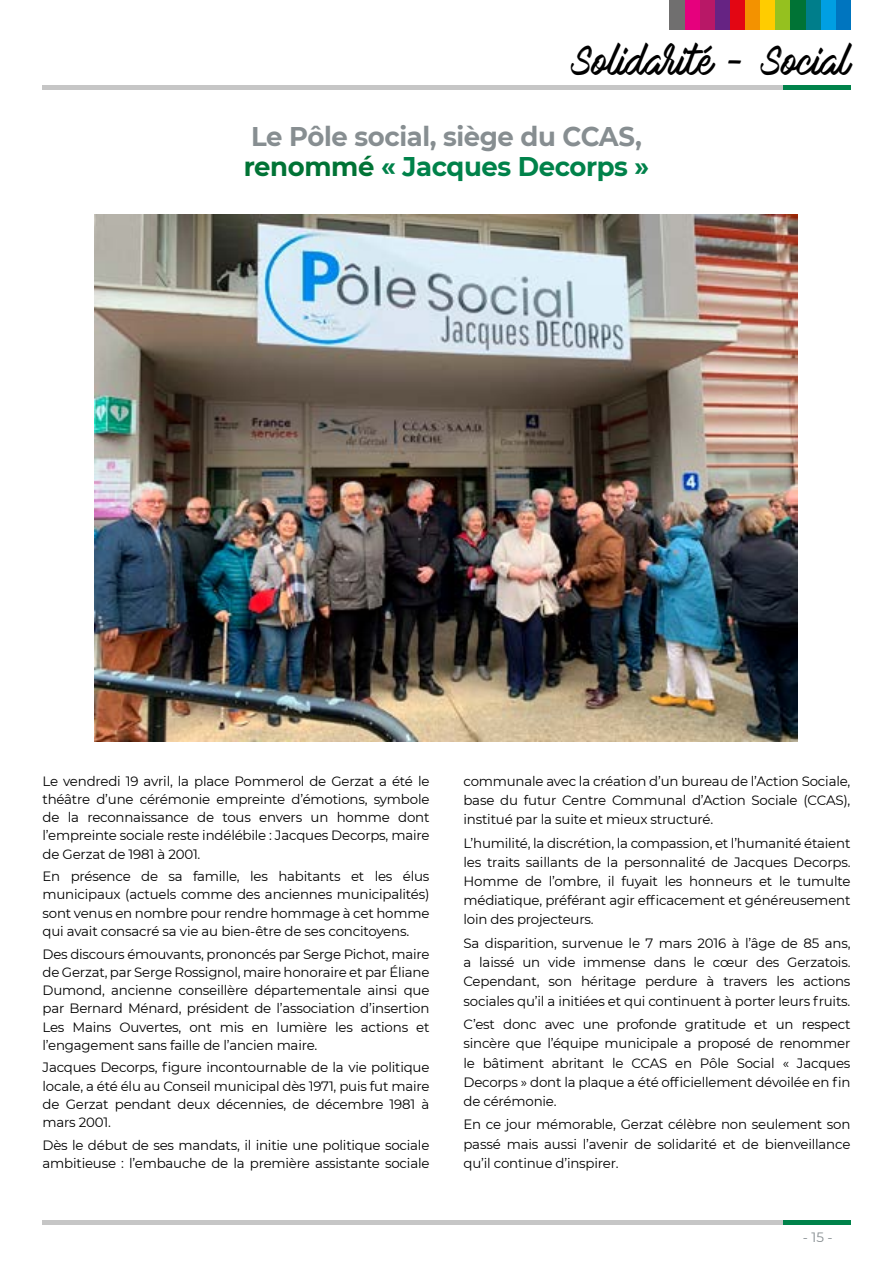
<style>
.page{position:relative;width:893px;height:1263px;background:#fff}
.page>*{position:absolute;margin:0;border:0;box-sizing:border-box;transform-origin:0 0}
.t1{font:36px "Mark My Words Clean";color:#000}
.t2{font:700 27px/30px "Montserrat";letter-spacing:-.015em;color:#878e91;scale:.96 1}
.t3{font:13.5px/18.3px "Montserrat";letter-spacing:-.015em;color:#000;text-align:justify}
.t4{font:13.5px "Montserrat";color:#878e91}
.s1{color:#007335}
.s2{color:#00824a}
</style>
<div class="page">
<hr style="left:783px;top:85px;width:67px;height:4px;background:#00824a">
<hr style="left:716px;top:85px;width:67px;height:4px;background:#c6c6c6">
<hr style="left:648px;top:85px;width:68px;height:4px;background:#c6c6c6">
<hr style="left:581px;top:85px;width:67px;height:4px;background:#c6c6c6">
<hr style="left:514px;top:85px;width:67px;height:4px;background:#c6c6c6">
<hr style="left:446px;top:85px;width:68px;height:4px;background:#c6c6c6">
<hr style="left:379px;top:85px;width:67px;height:4px;background:#c6c6c6">
<hr style="left:312px;top:85px;width:67px;height:4px;background:#c6c6c6">
<hr style="left:244px;top:85px;width:68px;height:4px;background:#c6c6c6">
<hr style="left:177px;top:85px;width:67px;height:4px;background:#c6c6c6">
<hr style="left:110px;top:85px;width:67px;height:4px;background:#c6c6c6">
<hr style="left:43px;top:85px;width:67px;height:4px;background:#c6c6c6">
<div style="left:783px;top:1220px;width:67px;height:5px;background:#00824a"></div>
<div style="left:716px;top:1220px;width:67px;height:5px;background:#c6c6c6"></div>
<div style="left:648px;top:1220px;width:68px;height:5px;background:#c6c6c6"></div>
<div style="left:581px;top:1220px;width:67px;height:5px;background:#c6c6c6"></div>
<div style="left:514px;top:1220px;width:67px;height:5px;background:#c6c6c6"></div>
<div style="left:446px;top:1220px;width:68px;height:5px;background:#c6c6c6"></div>
<div style="left:379px;top:1220px;width:67px;height:5px;background:#c6c6c6"></div>
<div style="left:312px;top:1220px;width:67px;height:5px;background:#c6c6c6"></div>
<div style="left:244px;top:1220px;width:68px;height:5px;background:#c6c6c6"></div>
<div style="left:177px;top:1220px;width:67px;height:5px;background:#c6c6c6"></div>
<div style="left:110px;top:1220px;width:67px;height:5px;background:#c6c6c6"></div>
<div style="left:43px;top:1220px;width:67px;height:5px;background:#c6c6c6"></div>
<div style="left:835px;top:0;width:15px;height:30px;background:#0075bf"></div>
<div style="left:820px;top:0;width:15px;height:30px;background:#009fe3"></div>
<div style="left:805px;top:0;width:15px;height:30px;background:#007e8b"></div>
<div style="left:790px;top:0;width:15px;height:30px;background:#007335"></div>
<div style="left:775px;top:0;width:15px;height:30px;background:#95c11f"></div>
<div style="left:760px;top:0;width:15px;height:30px;background:#fc0"></div>
<div style="left:745px;top:0;width:15px;height:30px;background:#f39200"></div>
<div style="left:729px;top:0;width:16px;height:30px;background:#e30613"></div>
<div style="left:714px;top:0;width:15px;height:30px;background:#662383"></div>
<div style="left:699px;top:0;width:15px;height:30px;background:#b81867"></div>
<div style="left:684px;top:0;width:15px;height:30px;background:#e6007d"></div>
<div style="left:669px;top:0;width:15px;height:30px;background:#706f6f"></div>
<img style="left:94px;top:215px;width:703px;height:527px">
<h1 class="t1" style="left:571px;top:41px;width:281px">Solidarité - Social</h1>
<h2 class="t2" style="left:244px;top:120px;width:424px">Le Pôle social, siège du CCAS, <span class="s1">renommé</span> <span class="s2">« Jacques Decorps »</span></h2>
<p class="t3" style="left:43px;top:771px;width:388px">Le vendredi 19 avril, la place Pommerol de Gerzat a été le théâtre d’une cérémonie empreinte d’émotions, symbole de la reconnaissance de tous envers un homme dont l’empreinte sociale reste indélébile : Jacques Decorps, maire de Gerzat de 1981 à 2001.</p>
<p class="t3" style="left:43px;top:867px;width:388px">En présence de sa famille, les habitants et les élus municipaux (actuels comme des anciennes municipalités) sont venus en nombre pour rendre hommage à cet homme qui avait consacré sa vie au bien-être de ses concitoyens.</p>
<p class="t3" style="left:43px;top:944px;width:388px">Des discours émouvants, prononcés par Serge Pichot, maire de Gerzat, par Serge Rossignol, maire honoraire et par Éliane Dumond, ancienne conseillère départementale ainsi que par Bernard Ménard, président de l’association d’insertion Les Mains Ouvertes, ont mis en lumière les actions et l’engagement sans faille de l’ancien maire.</p>
<p class="t3" style="left:43px;top:1058px;width:388px">Jacques Decorps, figure incontournable de la vie politique locale, a été élu au Conseil municipal dès 1971, puis fut maire de Gerzat pendant deux décennies, de décembre 1981 à mars 2001.</p>
<p class="t3" style="left:43px;top:1135px;width:388px">Dès le début de ses mandats, il initie une politique sociale ambitieuse : l’embauche de la première assistante sociale</p>
<p class="t3" style="left:463px;top:771px;width:388px;line-height:19.2px">communale avec la création d’un bureau de l’Action Sociale, base du futur Centre Communal d’Action Sociale (CCAS), institué par la suite et mieux structuré.</p>
<p class="t3" style="left:463px;top:833px;width:388px;line-height:19.2px">L’humilité, la discrétion, la compassion, et l’humanité étaient les traits saillants de la personnalité de Jacques Decorps.<br>Homme de l’ombre, il fuyait les honneurs et le tumulte médiatique, préférant agir efficacement et généreusement loin des projecteurs.</p>
<p class="t3" style="left:463px;top:933px;width:388px;line-height:19.2px">Sa disparition, survenue le 7 mars 2016 à l’âge de 85 ans, a laissé un vide immense dans le cœur des Gerzatois.<br>Cependant, son héritage perdure à travers les actions sociales qu’il a initiées et qui continuent à porter leurs fruits.</p>
<p class="t3" style="left:463px;top:1014px;width:388px;line-height:19.2px">C’est donc avec une profonde gratitude et un respect sincère que l’équipe municipale a proposé de renommer le bâtiment abritant le CCAS en Pôle Social « Jacques Decorps » dont la plaque a été officiellement dévoilée en fin de cérémonie.</p>
<p class="t3" style="left:463px;top:1114px;width:388px;line-height:19.2px">En ce jour mémorable, Gerzat célèbre non seulement son passé mais aussi l’avenir de solidarité et de bienveillance qu’il continue d’inspirer.</p>
<p class="t4" style="left:803px;top:1228px;width:31px">- 15 -</p>
</div>
